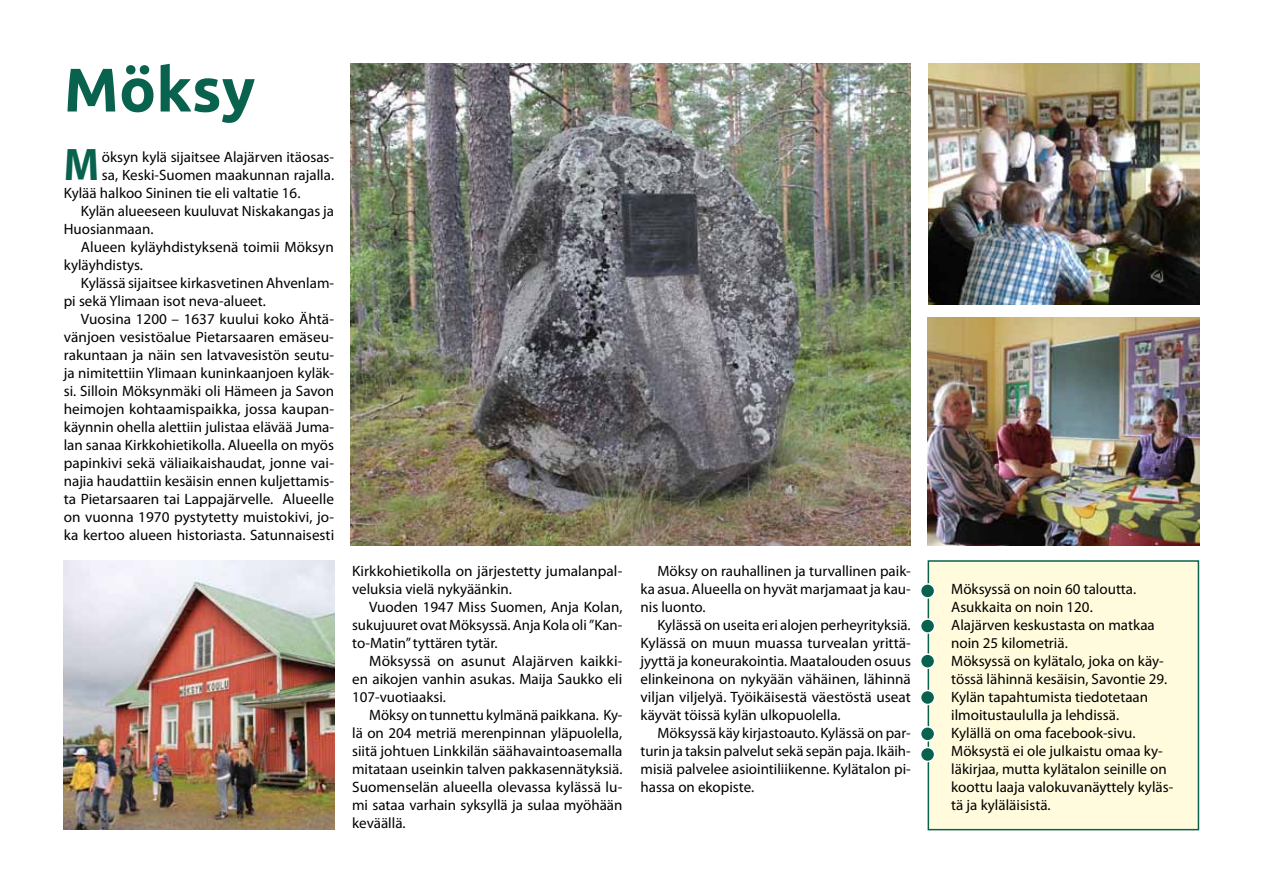
<style>
.page{position:relative;width:1263px;height:893px;background:#fff}
.page>*{position:absolute;margin:0;border:0;box-sizing:border-box;transform-origin:0 0}
.t1{font:700 61.5px "Ubuntu";color:#09624d}
.t2{font:700 45.9px "Myriad Pro";color:#09624d;scale:.91 1}
.t3{font:15px/18px "Myriad Pro";color:#000;text-align:justify}
</style>
<div class="page">
<img style="left:929px;top:64px;width:270px;height:240px">
<img style="left:927px;top:317px;width:272px;height:228px">
<img style="left:351px;top:64px;width:560px;height:481px">
<img style="left:64px;top:560px;width:270px;height:269px">
<div style="left:927px;top:560px;width:272px;height:270px;background:#fffbdc;border:2px solid #09624d"></div>
<div style="left:920px;top:584px;width:15px;height:14px;background:#09624d;border-radius:50%"></div>
<div style="left:920px;top:583px;width:15px;height:16px;border:2px solid #fff;border-radius:50%"></div>
<div style="left:920px;top:654px;width:15px;height:14px;background:#09624d;border-radius:50%"></div>
<div style="left:920px;top:653px;width:15px;height:16px;border:2px solid #fff;border-radius:50%"></div>
<div style="left:920px;top:727px;width:15px;height:14px;background:#09624d;border-radius:50%"></div>
<div style="left:920px;top:726px;width:15px;height:16px;border:2px solid #fff;border-radius:50%"></div>
<div style="left:920px;top:747px;width:15px;height:14px;background:#09624d;border-radius:50%"></div>
<div style="left:920px;top:747px;width:15px;height:15px;border:2px solid #fff;border-radius:50%"></div>
<div style="left:920px;top:690px;width:15px;height:14px;background:#09624d;border-radius:50%"></div>
<div style="left:920px;top:690px;width:15px;height:15px;border:2px solid #fff;border-radius:50%"></div>
<div style="left:920px;top:619px;width:15px;height:14px;background:#09624d;border-radius:50%"></div>
<div style="left:920px;top:618px;width:15px;height:16px;border:2px solid #fff;border-radius:50%"></div>
<h1 class="t1" style="left:64px;top:52px;width:193px">Möksy</h1>
<h2 class="t2" style="left:64px;top:135px;width:40px">M</h2>
<p class="t3" style="left:102px;top:148px;width:234px">öksyn kylä sijaitsee Alajärven itäosas-</p>
<p class="t3" style="left:102px;top:166px;width:234px">sa, Keski-Suomen maakunnan rajalla.</p>
<p class="t3" style="left:64px;top:184px;width:238px">Kylää halkoo Sininen tie eli valtatie 16.</p>
<p class="t3" style="left:81px;top:202px;width:255px">Kylän alueeseen kuuluvat Niskakangas ja</p>
<p class="t3" style="left:64px;top:220px;width:91px">Huosianmaan.</p>
<p class="t3" style="left:81px;top:238px;width:255px">Alueen kyläyhdistyksenä toimii Möksyn</p>
<p class="t3" style="left:64px;top:256px;width:81px">kyläyhdistys.</p>
<p class="t3" style="left:81px;top:274px;width:255px">Kylässä sijaitsee kirkasvetinen Ahvenlam-</p>
<p class="t3" style="left:64px;top:292px;width:203px">pi sekä Ylimaan isot neva-alueet.</p>
<p class="t3" style="left:81px;top:310px;width:255px">Vuosina 1200 – 1637 kuului koko Ähtä-</p>
<p class="t3" style="left:64px;top:328px;width:272px">vänjoen vesistöalue Pietarsaaren emäseu-</p>
<p class="t3" style="left:64px;top:346px;width:272px">rakuntaan ja näin sen latvavesistön seutu-</p>
<p class="t3" style="left:64px;top:364px;width:272px">ja nimitettiin Ylimaan kuninkaanjoen kyläk-</p>
<p class="t3" style="left:64px;top:382px;width:272px">si. Silloin Möksynmäki oli Hämeen ja Savon</p>
<p class="t3" style="left:64px;top:400px;width:272px">heimojen kohtaamispaikka, jossa kaupan-</p>
<p class="t3" style="left:64px;top:418px;width:272px">käynnin ohella alettiin julistaa elävää Juma-</p>
<p class="t3" style="left:64px;top:436px;width:272px">lan sanaa Kirkkohietikolla. Alueella on myös</p>
<p class="t3" style="left:64px;top:454px;width:272px">papinkivi sekä väliaikaishaudat, jonne vai-</p>
<p class="t3" style="left:64px;top:472px;width:272px">najia haudattiin kesäisin ennen kuljettamis-</p>
<p class="t3" style="left:64px;top:490px;width:272px">ta Pietarsaaren tai Lappajärvelle. Alueelle</p>
<p class="t3" style="left:64px;top:508px;width:272px">on vuonna 1970 pystytetty muistokivi, jo-</p>
<p class="t3" style="left:64px;top:526px;width:272px">ka kertoo alueen historiasta. Satunnaisesti</p>
<p class="t3" style="left:352px;top:562px;width:272px">Kirkkohietikolla on järjestetty jumalanpal&shy;veluksia vielä nykyäänkin.</p>
<p class="t3" style="left:352px;top:598px;width:272px;text-indent:17px">Vuoden 1947 Miss Suomen, Anja Kolan, sukujuuret ovat Möksyssä. Anja Kola oli ”Kan&shy;to-Matin” tyttären tytär.</p>
<p class="t3" style="left:352px;top:652px;width:272px;text-indent:17px">Möksyssä on asunut Alajärven kaikki&shy;en aikojen vanhin asukas. Maija Saukko eli 107-vuotiaaksi.</p>
<p class="t3" style="left:352px;top:706px;width:272px;text-indent:17px">Möksy on tunnettu kylmänä paikkana. Ky&shy;lä on 204 metriä merenpinnan yläpuolella, siitä johtuen Linkkilän säähavaintoasemalla mitataan useinkin talven pakkasennätyksiä.<br>Suomenselän alueella olevassa kylässä lu&shy;mi sataa varhain syksyllä ja sulaa myöhään keväällä.</p>
<p class="t3" style="left:640px;top:562px;width:272px;text-indent:17px">Möksy on rauhallinen ja turvallinen paik&shy;ka asua. Alueella on hyvät marjamaat ja kau&shy;nis luonto.</p>
<p class="t3" style="left:640px;top:616px;width:272px;text-indent:17px">Kylässä on useita eri alojen perheyrityksiä.<br>Kylässä on muun muassa turvealan yrittä&shy;jyyttä ja koneurakointia. Maatalouden osuus elinkeinona on nykyään vähäinen, lähinnä viljan viljelyä. Työikäisestä väestöstä useat käyvät töissä kylän ulkopuolella.</p>
<p class="t3" style="left:640px;top:724px;width:272px;text-indent:17px">Möksyssä käy kirjastoauto. Kylässä on par&shy;turin ja taksin palvelut sekä sepän paja. Ikäih&shy;misiä palvelee asiointiliikenne. Kylätalon pi&shy;hassa on ekopiste.</p>
<p class="t3" style="left:951px;top:580px;width:224px;text-align:left">Möksyssä on noin 60 taloutta.<br>Asukkaita on noin 120.<br>Alajärven keskustasta on matkaa noin 25 kilometriä.<br>Möksyssä on kylätalo, joka on käy&shy;tössä lähinnä kesäisin, Savontie 29.<br>Kylän tapahtumista tiedotetaan ilmoitustaululla ja lehdissä.<br>Kylällä on oma facebook-sivu.<br>Möksystä ei ole julkaistu omaa ky&shy;läkirjaa, mutta kylätalon seinille on koottu laaja valokuvanäyttely kyläs&shy;tä ja kyläläisistä.</p>
</div>
